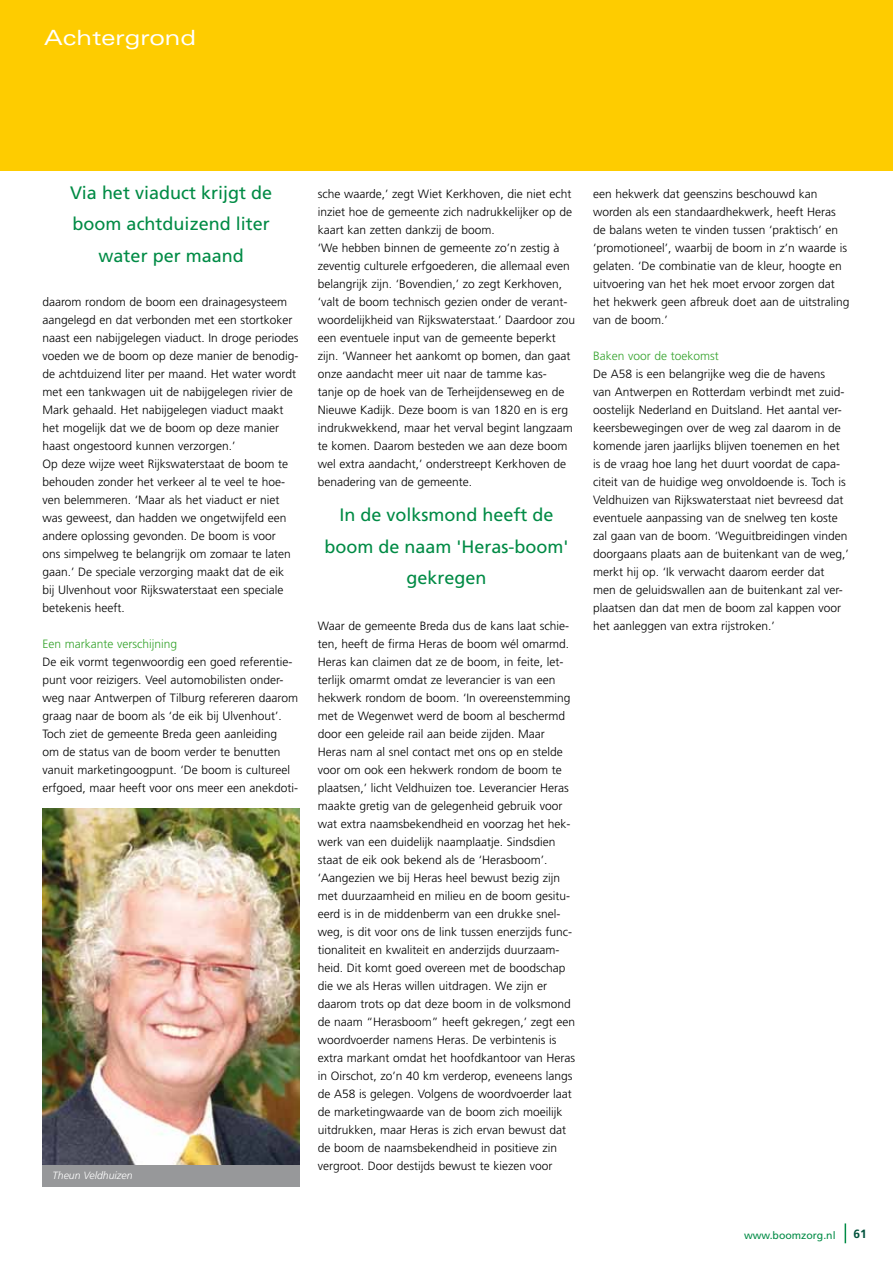
<style>
.page{position:relative;width:893px;height:1263px;background:#fff}
.page>*{position:absolute;margin:0;border:0;box-sizing:border-box;transform-origin:0 0}
.t1{font:expanded 21px "Univers";color:#fff}
.t2{font:18px/31.5px "Frutiger";color:#008b45;text-align:center}
.t3{font:300 12px/18px "Frutiger";color:#000}
.t4{font:300 12px "Frutiger";color:#35a32c}
.t5{font:700 12px "Frutiger";color:#00523c}
.t6{font:10.5px "Frutiger";color:#008b45}
.t7{font:italic 300 10.5px "Frutiger";color:#fff}
</style>
<div class="page">
<svg style="left:845px;top:1223px;width:1px;height:20px"></svg>
<div style="left:0;top:0;width:893px;height:170px;background:#fecc00"></div>
<img style="left:43px;top:809px;width:257px;height:356px">
<div style="left:43px;top:1165px;width:257px;height:21px;background:#97989a"></div>
<h1 class="t1" style="left:44px;top:25px;width:154px">Achtergrond</h1>
<h2 class="t2" style="left:70px;top:177px;width:203px">Via het viaduct krijgt de boom achtduizend liter water per maand</h2>
<p class="t3" style="left:43px;top:293px;width:258px">daarom rondom de boom een drainagesysteem aangelegd en dat verbonden met een stortkoker naast een nabijgelegen viaduct. In droge periodes voeden we de boom op deze manier de benodig&shy;de achtduizend liter per maand. Het water wordt met een tankwagen uit de nabijgelegen rivier de Mark gehaald. Het nabijgelegen viaduct maakt het mogelijk dat we de boom op deze manier haast ongestoord kunnen verzorgen.’<br>Op deze wijze weet Rijkswaterstaat de boom te behouden zonder het verkeer al te veel te hoe&shy;ven belemmeren. ‘Maar als het viaduct er niet was geweest, dan hadden we ongetwijfeld een andere oplossing gevonden. De boom is voor<br>ons simpelweg te belangrijk om zomaar te laten gaan.’ De speciale verzorging maakt dat de eik bij Ulvenhout voor Rijkswaterstaat een speciale betekenis heeft.</p>
<p class="t4" style="left:43px;top:637px;width:136px">Een markante verschijning</p>
<p class="t3" style="left:43px;top:653px;width:257px">De eik vormt tegenwoordig een goed referentie&shy;punt voor reizigers. Veel automobilisten onder&shy;weg naar Antwerpen of Tilburg refereren daarom graag naar de boom als ‘de eik bij Ulvenhout’.<br>Toch ziet de gemeente Breda geen aanleiding<br>om de status van de boom verder te benutten vanuit marketingoogpunt. ‘De boom is cultureel erfgoed, maar heeft voor ons meer een anekdoti-</p>
<p class="t7" style="left:53px;top:1169px;width:82px">Theun Veldhuizen</p>
<p class="t3" style="left:318px;top:185px;width:259px">sche waarde,’ zegt Wiet Kerkhoven, die niet echt inziet hoe de gemeente zich nadrukkelijker op de kaart kan zetten dankzij de boom.<br>‘We hebben binnen de gemeente zo’n zestig à zeventig culturele erfgoederen, die allemaal even belangrijk zijn. ‘Bovendien,’ zo zegt Kerkhoven, ‘valt de boom technisch gezien onder de verant&shy;woordelijkheid van Rijkswaterstaat.’ Daardoor zou een eventuele input van de gemeente beperkt zijn. ‘Wanneer het aankomt op bomen, dan gaat onze aandacht meer uit naar de tamme kas&shy;tanje op de hoek van de Terheijdenseweg en de Nieuwe Kadijk. Deze boom is van 1820 en is erg indrukwekkend, maar het verval begint langzaam te komen. Daarom besteden we aan deze boom wel extra aandacht,’ onderstreept Kerkhoven de benadering van de gemeente.</p>
<h2 class="t2" style="left:324px;top:499px;width:246px">In de volksmond heeft de boom de naam 'Heras-boom' gekregen</h2>
<p class="t3" style="left:318px;top:617px;width:259px">Waar de gemeente Breda dus de kans laat schie&shy;ten, heeft de firma Heras de boom wél omarmd.<br>Heras kan claimen dat ze de boom, in feite, let&shy;terlijk omarmt omdat ze leverancier is van een hekwerk rondom de boom. ‘In overeenstemming met de Wegenwet werd de boom al beschermd door een geleide rail aan beide zijden. Maar Heras nam al snel contact met ons op en stelde voor om ook een hekwerk rondom de boom te plaatsen,’ licht Veldhuizen toe. Leverancier Heras maakte gretig van de gelegenheid gebruik voor wat extra naamsbekendheid en voorzag het hek&shy;werk van een duidelijk naamplaatje. Sindsdien staat de eik ook bekend als de ‘Herasboom’. ‘Aangezien we bij Heras heel bewust bezig zijn met duurzaamheid en milieu en de boom gesitu&shy;eerd is in de middenberm van een drukke snel&shy;weg, is dit voor ons de link tussen enerzijds func&shy;tionaliteit en kwaliteit en anderzijds duurzaam&shy;heid. Dit komt goed overeen met de boodschap die we als Heras willen uitdragen. We zijn er daarom trots op dat deze boom in de volksmond de naam “Herasboom” heeft gekregen,’ zegt een woordvoerder namens Heras. De verbintenis is extra markant omdat het hoofdkantoor van Heras in Oirschot, zo’n 40 km verderop, eveneens langs de A58 is gelegen. Volgens de woordvoerder laat de marketingwaarde van de boom zich moeilijk uitdrukken, maar Heras is zich ervan bewust dat de boom de naamsbekendheid in positieve zin vergroot. Door destijds bewust te kiezen voor</p>
<p class="t3" style="left:593px;top:185px;width:258px">een hekwerk dat geenszins beschouwd kan worden als een standaardhekwerk, heeft Heras de balans weten te vinden tussen ‘praktisch’ en ‘promotioneel’, waarbij de boom in z’n waarde is gelaten. ‘De combinatie van de kleur, hoogte en uitvoering van het hek moet ervoor zorgen dat het hekwerk geen afbreuk doet aan de uitstraling van de boom.’</p>
<p class="t4" style="left:593px;top:349px;width:127px">Baken voor de toekomst</p>
<p class="t3" style="left:593px;top:365px;width:257px">De A58 is een belangrijke weg die de havens<br>van Antwerpen en Rotterdam verbindt met zuid&shy;oostelijk Nederland en Duitsland. Het aantal ver&shy;keersbewegingen over de weg zal daarom in de komende jaren jaarlijks blijven toenemen en het is de vraag hoe lang het duurt voordat de capa&shy;citeit van de huidige weg onvoldoende is. Toch is Veldhuizen van Rijkswaterstaat niet bevreesd dat eventuele aanpassing van de snelweg ten koste zal gaan van de boom. ‘Weguitbreidingen vinden doorgaans plaats aan de buitenkant van de weg,’ merkt hij op. ‘Ik verwacht daarom eerder dat men de geluidswallen aan de buitenkant zal ver&shy;plaatsen dan dat men de boom zal kappen voor het aanleggen van extra rijstroken.’</p>
<p class="t6" style="left:744px;top:1229px;width:93px">www.boomzorg.nl</p>
<p class="t5" style="left:853px;top:1227px;width:15px">61</p>
</div>
